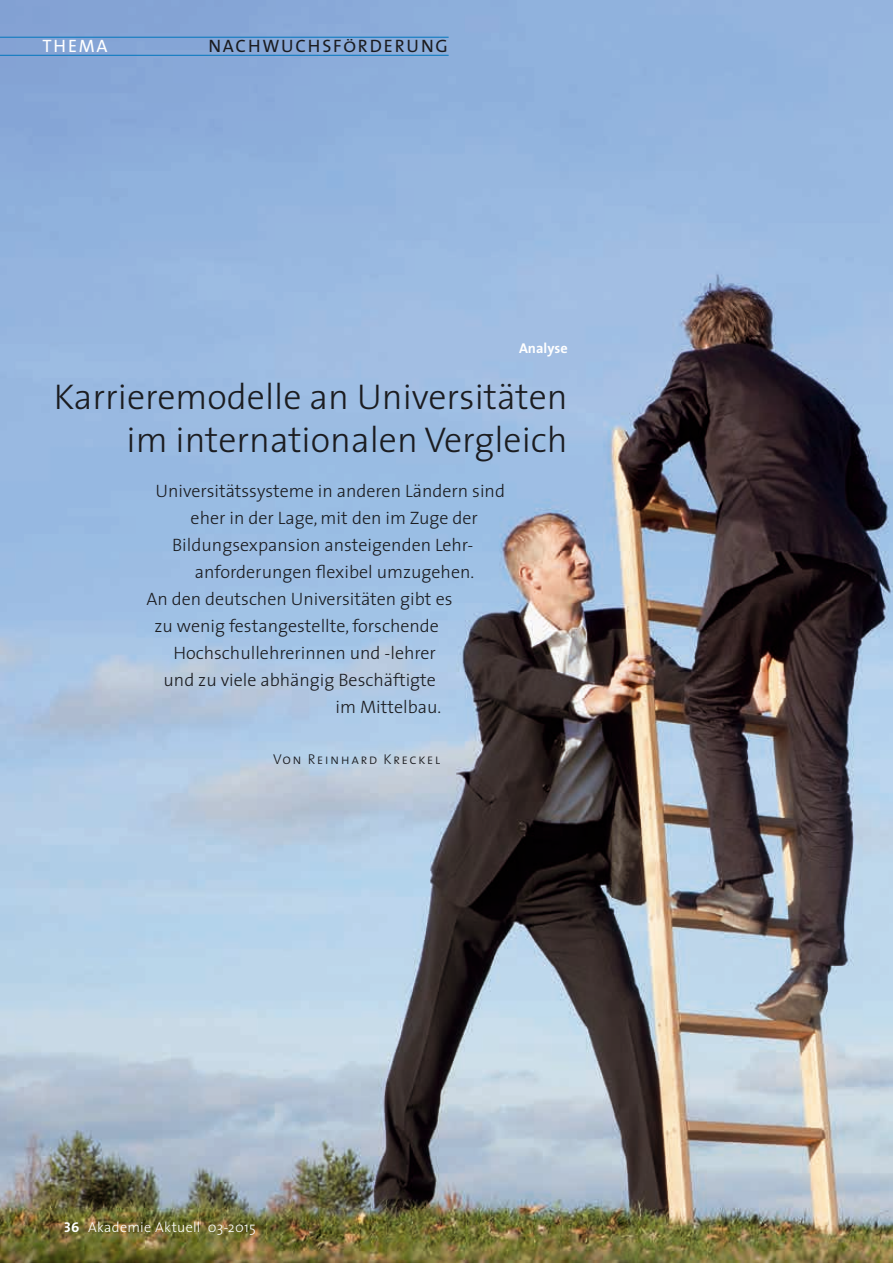
<style>
.page{position:relative;width:893px;height:1263px;background:#fff}
.page>*{position:absolute;margin:0;border:0;box-sizing:border-box;transform-origin:0 0}
.t1{font:300 36px/43.2px "The Sans";color:#1b1c20;text-align:right}
.t2{font:300 18px "The Sans";color:#1b1c20}
.t3{font:18px "The Sans Caps";letter-spacing:.1em;color:#1b1c20}
.t4{font:18px "The Sans";letter-spacing:.095em;color:#fff}
.t5{font:300 14.25px "The Sans";letter-spacing:.02em;color:#fff}
.t6{font:14.25px "The Sans Light Caps";letter-spacing:.1em;color:#1b1c20}
.t7{font:700 14.25px "The Sans";color:#fff}
.s1{font-size:15.45px}
.s2{font-family:"The Sans Bold Caps";font-weight:400}
</style>
<div class="page">
<img style="left:0;top:0;width:893px;height:1263px">
<hr style="left:0;top:55px;width:449px;height:1px;background:#0076be">
<hr style="left:0;top:37px;width:449px;height:1px;background:#0076be">
<p class="t4" style="left:43px;top:31px;width:67px">THEMA</p>
<p class="t3" style="left:208px;top:31px;width:241px">NACHWUCHSF<span class="s1">Ö</span>RDERUNG</p>
<p class="t7" style="left:519px;top:336px;width:50px">Analyse</p>
<h1 class="t1" style="left:54px;top:374px;width:515px">Karrieremodelle an Universitäten im internationalen Vergleich</h1>
<p class="t2" style="left:156px;top:476px;width:351px">Universitätssysteme in anderen Ländern sind</p>
<p class="t2" style="left:191px;top:503px;width:289px">eher in der Lage, mit den im Zuge der</p>
<p class="t2" style="left:172px;top:530px;width:303px">Bildungsexpansion ansteigenden Lehr-</p>
<p class="t2" style="left:195px;top:557px;width:281px">anforderungen flexibel umzugehen.</p>
<p class="t2" style="left:146px;top:584px;width:308px">An den deutschen Universitäten gibt es</p>
<p class="t2" style="left:154px;top:611px;width:286px">zu wenig festangestellte, forschende</p>
<p class="t2" style="left:173px;top:638px;width:264px">Hochschullehrerinnen und -lehrer</p>
<p class="t2" style="left:164px;top:665px;width:274px">und zu viele abhängig Beschäftigte</p>
<p class="t2" style="left:336px;top:692px;width:107px">im Mittelbau.</p>
<p class="t6" style="left:273px;top:747px;width:169px">Von Reinhard Kreckel</p>
<p class="t5" style="left:64px;top:1215px;width:193px"><span class="s2">36</span> Akademie Aktuell 03-2015</p>
</div>
